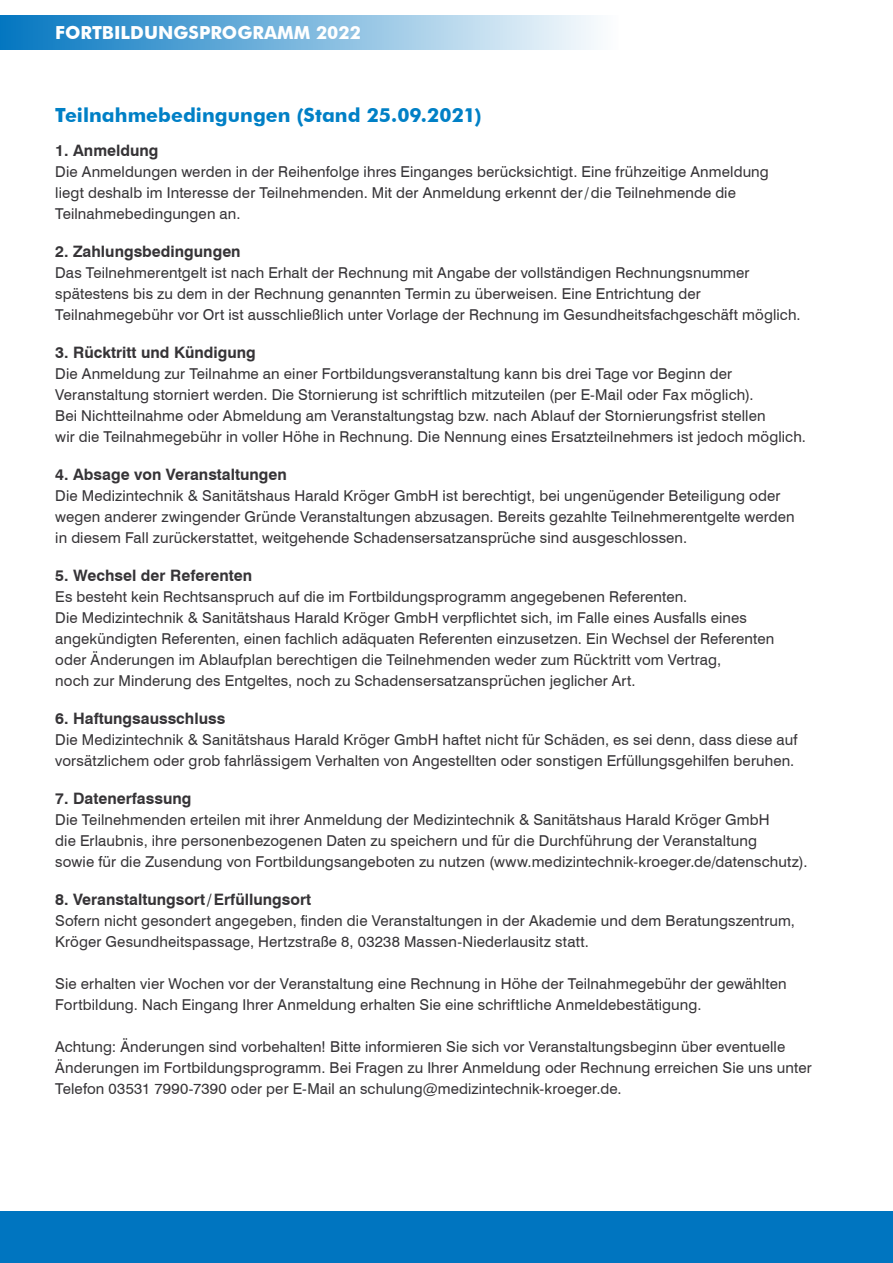
<style>
.page{position:relative;width:893px;height:1263px;background:#fff}
.page>*{position:absolute;margin:0;border:0;box-sizing:border-box;transform-origin:0 0}
.t1{font:700 19.5px "Futura BT";color:#0080c6}
.t2{font:700 18px "Futura BT";color:#fff}
.t3{font:700 15.75px "Swiss 721 BT";color:#363437}
.t4{font:15px/21px "Swiss 721 BT";letter-spacing:.01em;color:#363437}
</style>
<div class="page">
<div style="left:0;top:1212px;width:893px;height:51px;background:#0075c0"></div>
<div style="left:0;top:16px;width:619px;height:34px;background:linear-gradient(to right,#0476c0,#fdfefe)"></div>
<p class="t2" style="left:55px;top:26px;width:307px">FORTBILDUNGSPROGRAMM 2022</p>
<h1 class="t1" style="left:55px;top:107px;width:428px">Teilnahmebedingungen (Stand 25.09.2021)</h1>
<p class="t3" style="left:55px;top:144px;width:105px">1. Anmeldung</p>
<p class="t4" style="left:55px;top:162px;width:715px">Die Anmeldungen werden in der Reihenfolge ihres Einganges berücksichtigt. Eine frühzeitige Anmeldung liegt deshalb im Interesse der Teilnehmenden. Mit der Anmeldung erkennt der / die Teilnehmende die<br>Teilnahmebedingungen an.</p>
<p class="t3" style="left:55px;top:245px;width:187px">2. Zahlungsbedingungen</p>
<p class="t4" style="left:55px;top:263px;width:747px">Das Teilnehmerentgelt ist nach Erhalt der Rechnung mit Angabe der vollständigen Rechnungsnummer spätestens bis zu dem in der Rechnung genannten Termin zu überweisen. Eine Entrichtung der<br>Teilnahmegebühr vor Ort ist ausschließlich unter Vorlage der Rechnung im Gesundheitsfachgeschäft möglich.</p>
<p class="t3" style="left:55px;top:346px;width:202px">3. Rücktritt und Kündigung</p>
<p class="t4" style="left:55px;top:364px;width:752px">Die Anmeldung zur Teilnahme an einer Fortbildungsveranstaltung kann bis drei Tage vor Beginn der Veranstaltung storniert werden. Die Stornierung ist schriftlich mitzuteilen (per E-Mail oder Fax möglich).<br>Bei Nichtteilnahme oder Abmeldung am Veranstaltungstag bzw. nach Ablauf der Stornierungsfrist stellen<br>wir die Teilnahmegebühr in voller Höhe in Rechnung. Die Nennung eines Ersatzteilnehmers ist jedoch möglich.</p>
<p class="t3" style="left:55px;top:468px;width:233px">4. Absage von Veranstaltungen</p>
<p class="t4" style="left:55px;top:486px;width:741px">Die Medizintechnik &amp; Sanitätshaus Harald Kröger GmbH ist berechtigt, bei ungenügender Beteiligung oder wegen anderer zwingender Gründe Veranstaltungen abzusagen. Bereits gezahlte Teilnehmerentgelte werden in diesem Fall zurückerstattet, weitgehende Schadensersatzansprüche sind ausgeschlossen.</p>
<p class="t3" style="left:55px;top:569px;width:198px">5. Wechsel der Referenten</p>
<p class="t4" style="left:55px;top:587px;width:720px">Es besteht kein Rechtsanspruch auf die im Fortbildungsprogramm angegebenen Referenten.<br>Die Medizintechnik &amp; Sanitätshaus Harald Kröger GmbH verpflichtet sich, im Falle eines Ausfalls eines angekündigten Referenten, einen fachlich adäquaten Referenten einzusetzen. Ein Wechsel der Referenten oder Änderungen im Ablaufplan berechtigen die Teilnehmenden weder zum Rücktritt vom Vertrag,<br>noch zur Minderung des Entgeltes, noch zu Schadensersatzansprüchen jeglicher Art.</p>
<p class="t3" style="left:55px;top:712px;width:172px">6. Haftungsausschluss</p>
<p class="t4" style="left:55px;top:730px;width:744px">Die Medizintechnik &amp; Sanitätshaus Harald Kröger GmbH haftet nicht für Schäden, es sei denn, dass diese auf vorsätzlichem oder grob fahrlässigem Verhalten von Angestellten oder sonstigen Erfüllungsgehilfen beruhen.</p>
<p class="t3" style="left:55px;top:792px;width:138px">7. Datenerfassung</p>
<p class="t4" style="left:55px;top:810px;width:754px">Die Teilnehmenden erteilen mit ihrer Anmeldung der Medizintechnik &amp; Sanitätshaus Harald Kröger GmbH<br>die Erlaubnis, ihre personenbezogenen Daten zu speichern und für die Durchführung der Veranstaltung<br>sowie für die Zusendung von Fortbildungsangeboten zu nutzen (www.medizintechnik-kroeger.de/datenschutz).</p>
<p class="t3" style="left:55px;top:893px;width:257px">8. Veranstaltungsort / Erfüllungsort</p>
<p class="t4" style="left:55px;top:910px;width:741px">Sofern nicht gesondert angegeben, finden die Veranstaltungen in der Akademie und dem Beratungszentrum,<br>Kröger Gesundheitspassage, Hertzstraße 8, 03238 Massen-Niederlausitz statt.</p>
<p class="t4" style="left:55px;top:974px;width:733px">Sie erhalten vier Wochen vor der Veranstaltung eine Rechnung in Höhe der Teilnahmegebühr der gewählten<br>Fortbildung. Nach Eingang Ihrer Anmeldung erhalten Sie eine schriftliche Anmeldebestätigung.</p>
<p class="t4" style="left:55px;top:1037px;width:758px">Achtung: Änderungen sind vorbehalten! Bitte informieren Sie sich vor Veranstaltungsbeginn über eventuelle<br>Änderungen im Fortbildungsprogramm. Bei Fragen zu Ihrer Anmeldung oder Rechnung erreichen Sie uns unter<br>Telefon 03531 7990-7390 oder per E-Mail an schulung@medizintechnik-kroeger.de.</p>
</div>
